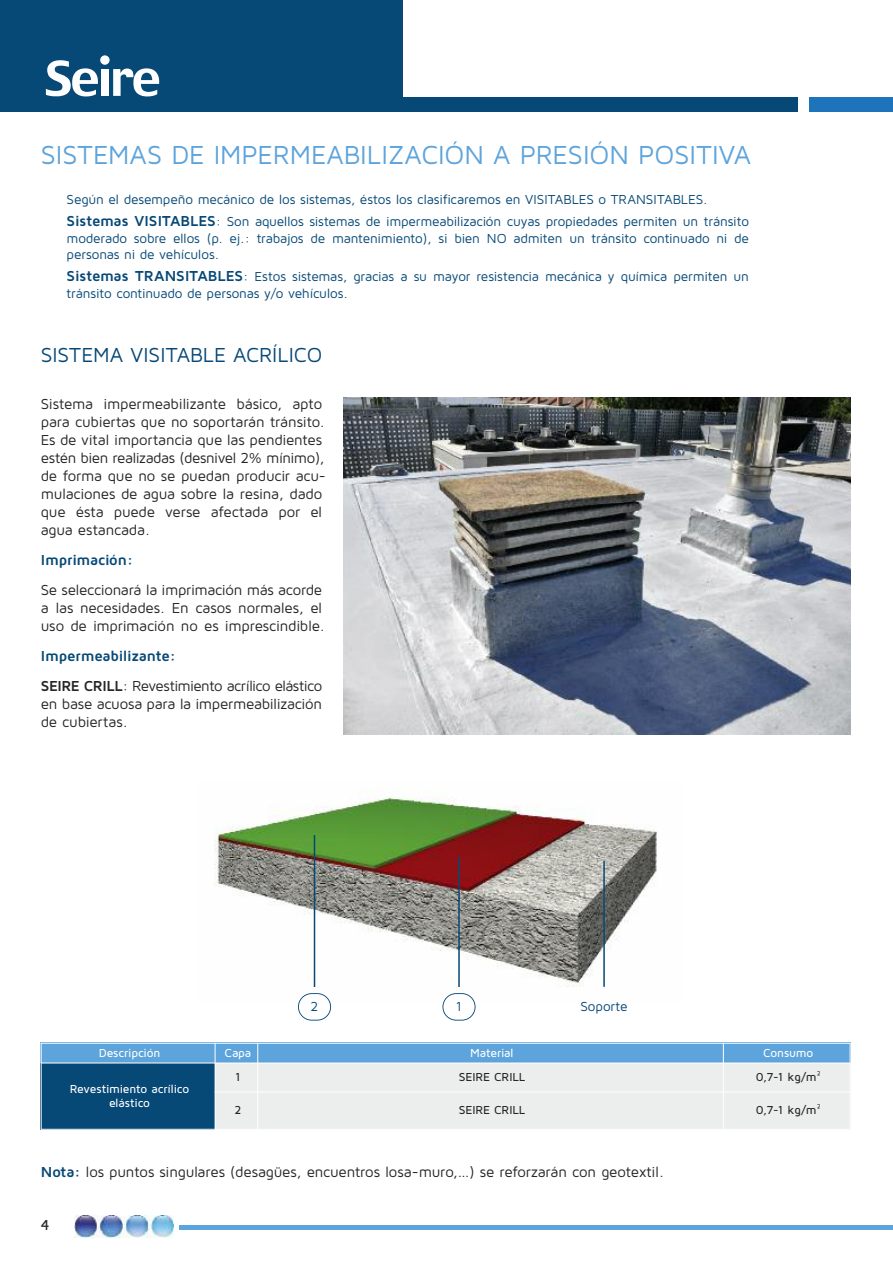
<style>
.page{position:relative;width:893px;height:1263px;background:#fff}
.page>*{position:absolute;margin:0;border:0;box-sizing:border-box;transform-origin:0 0}
.t1{font:27px "Maven Pro";letter-spacing:-.005em;color:#5da4dc}
.t2{font:21px "Maven Pro";letter-spacing:-.005em;color:#064876}
.t3{font:15px/18px "Maven Pro";letter-spacing:-.015em;color:#272526}
.t4{font:15px/30px "Maven Pro";letter-spacing:-.04em;color:#272526}
.t5{font:700 15px "Maven Pro";letter-spacing:-.02em;color:#064876}
.t6{font:500 15px "Maven Pro";color:#272526}
.t7{font:13.5px/21.6px "Maven Pro";letter-spacing:-.015em;color:#064876}
.t8{font:500 12px/14.4px "Maven Pro";letter-spacing:-.015em;color:#fff;text-align:center}
.t9{font:500 12px "Maven Pro";color:#272526}
.s1{font-weight:700;font-size:15px}
.s2{font-weight:700;color:#064876}
.s3{font-weight:700}
</style>
<div class="page">
<div style="left:0;top:0;width:403px;height:112px;background:#064876"></div>
<img style="left:344px;top:397px;width:506px;height:337px">
<img style="left:214px;top:795px;width:443px;height:192px">
<hr style="left:314px;top:835px;width:1px;height:152px;background:#064876">
<hr style="left:458px;top:857px;width:2px;height:130px;background:#064876">
<hr style="left:603px;top:861px;width:2px;height:126px;background:#064876">
<div style="left:41px;top:1043px;width:174px;height:20px;background:#5da4dc"></div>
<div style="left:215px;top:1043px;width:43px;height:20px;background:#5da4dc"></div>
<div style="left:258px;top:1043px;width:465px;height:20px;background:#5da4dc"></div>
<div style="left:723px;top:1043px;width:127px;height:20px;background:#5da4dc"></div>
<div style="left:41px;top:1063px;width:174px;height:66px;background:#064876"></div>
<div style="left:215px;top:1063px;width:43px;height:29px;background:#eceded"></div>
<div style="left:258px;top:1063px;width:465px;height:29px;background:#eceded"></div>
<div style="left:723px;top:1063px;width:127px;height:29px;background:#eceded"></div>
<div style="left:215px;top:1092px;width:43px;height:38px;background:#eceded"></div>
<div style="left:258px;top:1092px;width:465px;height:38px;background:#eceded"></div>
<div style="left:723px;top:1092px;width:127px;height:38px;background:#eceded"></div>
<hr style="left:41px;top:1043px;width:1px;height:87px;background:#fff">
<hr style="left:215px;top:1043px;width:1px;height:87px;background:#fff">
<hr style="left:257px;top:1043px;width:1px;height:87px;background:#fff">
<hr style="left:723px;top:1043px;width:1px;height:87px;background:#fff">
<hr style="left:41px;top:1043px;width:809px;height:1px;background:#fff">
<hr style="left:41px;top:1063px;width:809px;height:1px;background:#fff">
<hr style="left:215px;top:1091px;width:635px;height:1px;background:#fff">
<hr style="left:41px;top:1129px;width:809px;height:1px;background:#fff">
<svg style="left:442px;top:993px;width:34px;height:27px"></svg>
<svg style="left:298px;top:993px;width:33px;height:27px"></svg>
<hr style="left:180px;top:1225px;width:713px;height:4px;background:#5da4dc">
<img style="left:75px;top:1215px;width:98px;height:23px">
<div style="left:810px;top:97px;width:83px;height:15px;background:#1d74bb"></div>
<div style="left:0;top:97px;width:798px;height:15px;background:#064876"></div>
<svg style="left:46px;top:60px;width:52px;height:36px"></svg>
<div style="left:101px;top:69px;width:8px;height:27px;background:#fefefe"></div>
<svg style="left:113px;top:68px;width:46px;height:28px"></svg>
<svg style="left:100px;top:55px;width:10px;height:10px"></svg>
<h1 class="t1" style="left:41px;top:139px;width:712px">SISTEMAS DE IMPERMEABILIZACIÓN A PRESIÓN POSITIVA</h1>
<p class="t7" style="left:67px;top:189px;width:684px">Según el desempeño mecánico de los sistemas, éstos los clasificaremos en VISITABLES o TRANSITABLES.<br><span class="s1">Sistemas VISITABLES</span>: Son aquellos sistemas de impermeabilización cuyas propiedades permiten un tránsito</p>
<p class="t7" style="left:67px;top:230px;width:684px;line-height:16.2px">moderado sobre ellos (p. ej.: trabajos de mantenimiento), si bien NO admiten un tránsito continuado ni de personas ni de vehículos.</p>
<p class="t7" style="left:67px;top:268px;width:684px;line-height:16.8px"><span class="s1">Sistemas TRANSITABLES</span>: Estos sistemas, gracias a su mayor resistencia mecánica y química permiten un tránsito continuado de personas y/o vehículos.</p>
<h2 class="t2" style="left:41px;top:343px;width:283px">SISTEMA VISITABLE ACRÍLICO</h2>
<p class="t3" style="left:41px;top:395px;width:286px">Sistema impermeabilizante básico, apto para cubiertas que no soportarán tránsito.<br>Es de vital importancia que las pendientes estén bien realizadas (desnivel 2% mínimo), de forma que no se puedan producir acu&shy;mulaciones de agua sobre la resina, dado que ésta puede verse afectada por el agua estancada.</p>
<p class="t5" style="left:41px;top:551px;width:94px">Imprimación:</p>
<p class="t3" style="left:41px;top:581px;width:285px">Se seleccionará la imprimación más acorde a las necesidades. En casos normales, el uso de imprimación no es imprescindible.</p>
<p class="t4" style="left:41px;top:641px;width:283px"><span class="s2">Impermeabilizante:<br></span><span class="s3">SEIRE CRILL</span>: Revestimiento acrílico elástico</p>
<p class="t3" style="left:41px;top:695px;width:283px">en base acuosa para la impermeabilización de cubiertas.</p>
<p class="t7" style="left:311px;top:996px;width:9px">2</p>
<p class="t7" style="left:456px;top:996px;width:8px">1</p>
<p class="t7" style="left:580px;top:995px;width:49px">Soporte</p>
<p class="t8" style="left:99px;top:1045px;width:63px">Descripción</p>
<p class="t8" style="left:225px;top:1045px;width:28px">Capa</p>
<p class="t8" style="left:470px;top:1045px;width:45px">Material</p>
<p class="t8" style="left:763px;top:1045px;width:52px">Consumo</p>
<p class="t8" style="left:70px;top:1081px;width:121px">Revestimiento acrílico elástico</p>
<p class="t9" style="left:235px;top:1070px;width:7px">1</p>
<p class="t9" style="left:459px;top:1070px;width:68px">SEIRE CRILL</p>
<p class="t9" style="left:756px;top:1070px;width:67px">0,7-1 kg/m2</p>
<p class="t9" style="left:234px;top:1103px;width:8px">2</p>
<p class="t9" style="left:459px;top:1103px;width:68px">SEIRE CRILL</p>
<p class="t9" style="left:756px;top:1103px;width:67px">0,7-1 kg/m2</p>
<p class="t3" style="left:41px;top:1163px;width:625px"><span class="s2">Nota:</span> los puntos singulares (desagües, encuentros losa-muro,…) se reforzarán con geotextil.</p>
<p class="t6" style="left:41px;top:1216px;width:10px">4</p>
</div>
